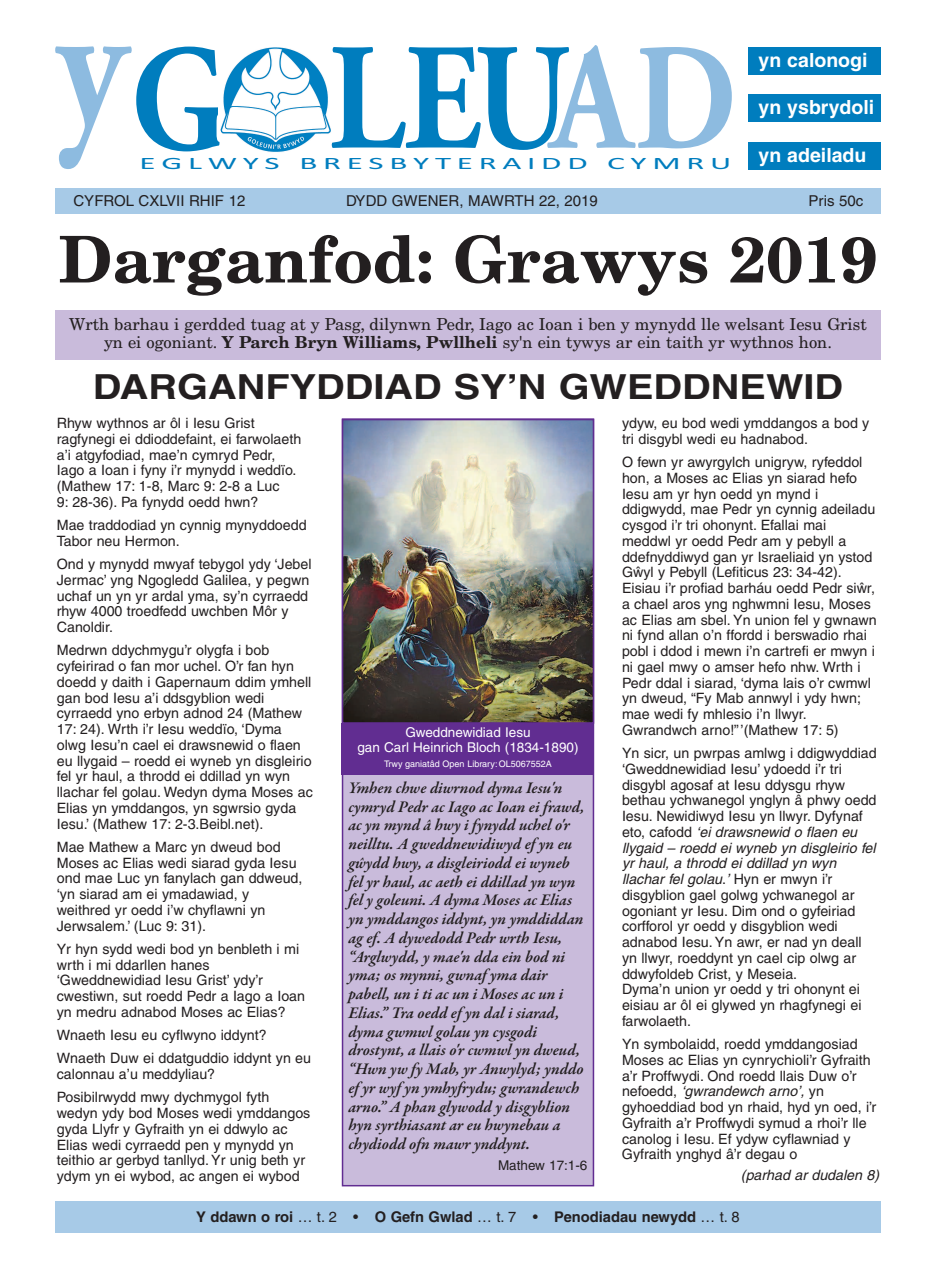
<style>
.page{position:relative;width:936px;height:1263px;background:#fff}
.page>*{position:absolute;margin:0;border:0;box-sizing:border-box;transform-origin:0 0}
.t1{font:700 187.5px "WA Gara";color:#8dbbe0;scale:.8 1}
.t2{font:700 151.5px "WA Gara";letter-spacing:-.01em;color:#007dbe;scale:.85 1}
.t3{font:700 64.5px "W School";color:#231f20}
.t4{font:700 34.5px "W Helv";color:#231f20;scale:1.15 1}
.t5{font:700 19.5px "W Helv";color:#fff}
.t6{font:17.4px "Calibri";letter-spacing:.175em;color:#007dbe;scale:1.9 1}
.t7{font:italic 600 16.5px/18.8px "Garamond Premr Pro";color:#231f20}
.t8{font:16.5px/18px "W School Rom";color:#231f20;text-align:center}
.t9{font:15px "W Hel Plain";color:#231f20}
.t10{font:700 14.7px "W Helv";color:#231f20}
.t11{font:14.25px/15.8px "W Hel Plain";color:#231f20}
.t12{font:14.25px/15.8px "W Helv Obl";color:#231f20}
.t13{font:13.5px/15px "W Hel Plain";color:#fff;text-align:center}
.t14{font:13.5px "W Hel Plain";color:#231f20}
.t15{font:9px "W Hel Plain";color:#fff}
.s1{color:#fff}
.s2{color:#8dbbe0}
.s3{font-family:"W School";font-weight:700}
.s4{font-family:"W Hel Plain"}
.s5{font-family:"W Hel Plain";font-weight:400}
</style>
<div class="page">
<div style="left:55px;top:1201px;width:825px;height:32px;background:#a7cae7"></div>
<div style="left:55px;top:188px;width:825px;height:26px;background:#a7cae7"></div>
<div style="left:748px;top:47px;width:132px;height:28px;background:#007dbe"></div>
<div style="left:748px;top:94px;width:132px;height:28px;background:#007dbe"></div>
<div style="left:748px;top:142px;width:132px;height:28px;background:#007dbe"></div>
<img style="left:220px;top:47px;width:111px;height:105px">
<div style="left:55px;top:310px;width:825px;height:50px;background:#c9bbdb"></div>
<div style="left:343px;top:420px;width:249px;height:765px;background:#c9bbdb"></div>
<img style="left:345px;top:422px;width:246px;height:299px">
<div style="left:342px;top:419px;width:252px;height:305px;border:2px solid #612d91"></div>
<div style="left:342px;top:723px;width:252px;height:52px;background:#612d91"></div>
<h2 class="t2" style="left:229px;top:7px;width:599px"><span class="s1">O</span>LEU<span class="s2">AD</span></h2>
<h1 class="t1" style="left:57px;top:-52px;width:212px">y<sub>G</sub></h1>
<p class="t6" style="left:140px;top:153px;width:313px">EGLWYS BRESBYTERAIDD CYMRU</p>
<h3 class="t5" style="left:758px;top:48px;width:110px">yn calonogi</h3>
<h3 class="t5" style="left:758px;top:96px;width:117px">yn ysbrydoli</h3>
<h3 class="t5" style="left:758px;top:144px;width:109px">yn adeiladu</h3>
<p class="t9" style="left:73px;top:192px;width:173px">CYFROL CXLVII RHIF 12</p>
<p class="t9" style="left:346px;top:192px;width:253px">DYDD GWENER, MAWRTH 22, 2019</p>
<p class="t9" style="left:808px;top:192px;width:56px">Pris 50c</p>
<h3 class="t3" style="left:59px;top:222px;width:820px">Darganfod: Grawys 2019</h3>
<p class="t8" style="left:69px;top:315px;width:799px">Wrth barhau i gerdded tuag at y Pasg, dilynwn Pedr, Iago ac Ioan i ben y mynydd lle welsant Iesu Grist yn ei ogoniant. <span class="s3">Y Parch Bryn Williams, Pwllheli</span> sy'n ein tywys ar ein taith yr wythnos hon.</p>
<h3 class="t4" style="left:93px;top:367px;width:654px">DARGANFYDDIAD SY’N GWEDDNEWID</h3>
<p class="t11" style="left:57px;top:415px;width:246px">Rhyw wythnos ar ôl i Iesu Grist ragfynegi ei ddioddefaint, ei farwolaeth a’i atgyfodiad, mae’n cymryd Pedr, Iago a Ioan i fyny i’r mynydd i weddïo. (Mathew 17: 1-8, Marc 9: 2-8 a Luc<br>9: 28-36). Pa fynydd oedd hwn?</p>
<p class="t11" style="left:57px;top:517px;width:251px">Mae traddodiad yn cynnig mynyddoedd<br>Tabor neu Hermon.</p>
<p class="t11" style="left:57px;top:556px;width:256px">Ond y mynydd mwyaf tebygol ydy ‘Jebel<br>Jermac’ yng Ngogledd Galilea, y pegwn uchaf un yn yr ardal yma, sy’n cyrraedd rhyw 4000 troedfedd uwchben Môr y<br>Canoldir.</p>
<p class="t11" style="left:57px;top:643px;width:257px">Medrwn ddychmygu’r olygfa i bob cyfeirirad o fan mor uchel. O’r fan hyn doedd y daith i Gapernaum ddim ymhell gan bod Iesu a’i ddsgyblion wedi cyrraedd yno erbyn adnod 24 (Mathew 17: 24). Wrth i’r Iesu weddïo, ‘Dyma olwg Iesu’n cael ei drawsnewid o flaen eu llygaid – roedd ei wyneb yn disgleirio fel yr haul, a throdd ei ddillad yn wyn llachar fel golau. Wedyn dyma Moses ac Elias yn ymddangos, yn sgwrsio gyda Iesu.’ (Mathew 17: 2-3.Beibl.net).</p>
<p class="t11" style="left:57px;top:839px;width:247px">Mae Mathew a Marc yn dweud bod<br>Moses ac Elias wedi siarad gyda Iesu ond mae Luc yn fanylach gan ddweud, ‘yn siarad am ei ymadawiad, y weithred yr oedd i’w chyflawni yn<br>Jerwsalem.’ (Luc 9: 31).</p>
<p class="t11" style="left:57px;top:941px;width:250px">Yr hyn sydd wedi bod yn benbleth i mi wrth i mi ddarllen hanes ‘Gweddnewidiad Iesu Grist’ ydy’r cwestiwn, sut roedd Pedr a Iago a Ioan yn medru adnabod Moses ac Elias?</p>
<p class="t11" style="left:57px;top:1024px;width:256px;line-height:23.2px">Wnaeth Iesu eu cyflwyno iddynt?<br>Wnaeth Duw ei ddatguddio iddynt yn eu</p>
<p class="t11" style="left:57px;top:1063px;width:214px;line-height:23.2px">calonnau a’u meddyliau?<br>Posibilrwydd mwy dychmygol fyth</p>
<p class="t11" style="left:57px;top:1105px;width:255px">wedyn ydy bod Moses wedi ymddangos gyda Llyfr y Gyfraith yn ei ddwylo ac Elias wedi cyrraedd pen y mynydd yn teithio ar gerbyd tanllyd. Yr unig beth yr ydym yn ei wybod, ac angen ei wybod</p>
<p class="t13" style="left:357px;top:724px;width:222px">Gweddnewidiad Iesu<br>gan Carl Heinrich Bloch (1834-1890)</p>
<p class="t15" style="left:384px;top:759px;width:169px">Trwy ganiatâd Open Library:OL5067552A</p>
<p class="t7" style="left:348px;top:780px;width:237px">Ymhen chwe diwrnod dyma Iesu'n cymryd Pedr ac Iago ac Ioan ei frawd, ac yn mynd â hwy i fynydd uchel o'r neilltu. A gweddnewidiwyd ef yn eu gŵydd hwy, a disgleiriodd ei wyneb fel yr haul, ac aeth ei ddillad yn wyn fel y goleuni. A dyma Moses ac Elias yn ymddangos iddynt, yn ymddiddan ag ef. A dywedodd Pedr wrth Iesu, “Arglwydd, y mae'n dda ein bod ni yma; os mynni, gwnaf yma dair pabell, un i ti ac un i Moses ac un i<br>Elias.” Tra oedd ef yn dal i siarad, dyma gwmwl golau yn cysgodi drostynt, a llais o'r cwmwl yn dweud, “Hwn yw fy Mab, yr Anwylyd; ynddo ef yr wyf yn ymhyfrydu; gwrandewch arno.” A phan glywodd y disgyblion hyn syrthiasant ar eu hwynebau a chydiodd ofn mawr ynddynt.</p>
<p class="t14" style="left:498px;top:1157px;width:91px">Mathew 17:1-6</p>
<p class="t11" style="left:622px;top:415px;width:249px">ydyw, eu bod wedi ymddangos a bod y tri disgybl wedi eu hadnabod.</p>
<p class="t11" style="left:622px;top:454px;width:256px">O fewn yr awyrgylch unigryw, ryfeddol hon, a Moses ac Elias yn siarad hefo Iesu am yr hyn oedd yn mynd i ddigwydd, mae Pedr yn cynnig adeiladu cysgod i’r tri ohonynt. Efallai mai meddwl yr oedd Pedr am y pebyll a ddefnyddiwyd gan yr Israeliaid yn ystod Gfiyl y Pebyll (Lefiticus 23: 34-42).<br>Eisiau i’r profiad barháu oedd Pedr sifir, a chael aros yng nghwmni Iesu, Moses ac Elias am sbel. Yn union fel y gwnawn ni fynd allan o’n ffordd i berswadio rhai pobl i ddod i mewn i’n cartrefi er mwyn i ni gael mwy o amser hefo nhw. Wrth i Pedr ddal i siarad, ‘dyma lais o’r cwmwl yn dweud, “Fy Mab annwyl i ydy hwn; mae wedi fy mhlesio i’n llwyr.<br>Gwrandwch arno!”’(Mathew 17: 5)</p>
<p class="t11" style="left:622px;top:745px;width:256px">Yn sicr, un pwrpas amlwg i ddigwyddiad ‘Gweddnewidiad Iesu’ ydoedd i’r tri disgybl agosaf at Iesu ddysgu rhyw bethau ychwanegol ynglyn â phwy oedd Iesu. Newidiwyd Iesu yn llwyr. Dyfynaf</p>
<p class="t12" style="left:622px;top:824px;width:255px"><span class="s4">eto, cafodd</span> ‘ei drawsnewid o flaen eu llygaid – roedd ei wyneb yn disgleirio fel yr haul, a throdd ei ddillad yn wyn llachar fel golau<span class="s4">.</span>’ <span class="s4">Hyn er mwyn i’r</span></p>
<p class="t11" style="left:622px;top:887px;width:241px">disgyblion gael golwg ychwanegol ar ogoniant yr Iesu. Dim ond o gyfeiriad corfforol yr oedd y disgyblion wedi adnabod Iesu. Yn awr, er nad yn deall yn llwyr, roeddynt yn cael cip olwg ar ddwyfoldeb Crist, y Meseia.<br>Dyma’n union yr oedd y tri ohonynt ei eisiau ar ôl ei glywed yn rhagfynegi ei farwolaeth.</p>
<p class="t11" style="left:622px;top:1036px;width:250px">Yn symbolaidd, roedd ymddangosiad<br>Moses ac Elias yn cynrychioli’r Gyfraith a’r Proffwydi. Ond roedd llais Duw o’r</p>
<p class="t12" style="left:622px;top:1084px;width:203px"><span class="s4">nefoedd,</span> ‘gwrandewch arno’, <span class="s4">yn</span></p>
<p class="t11" style="left:622px;top:1099px;width:256px">gyhoeddiad bod yn rhaid, hyd yn oed, i’r Gyfraith a’r Proffwydi symud a rhoi’r lle canolog i Iesu. Ef ydyw cyflawniad y Gyfraith ynghyd â’r degau o</p>
<p class="t12" style="left:740px;top:1168px;width:140px">(parhad ar dudalen 8)</p>
<p class="t10" style="left:196px;top:1208px;width:545px">Y ddawn o roi <span class="s5">… t. 2 •</span> O Gefn Gwlad <span class="s5">… t. 7 •</span> Penodiadau newydd <span class="s5">… t. 8</span></p>
</div>
